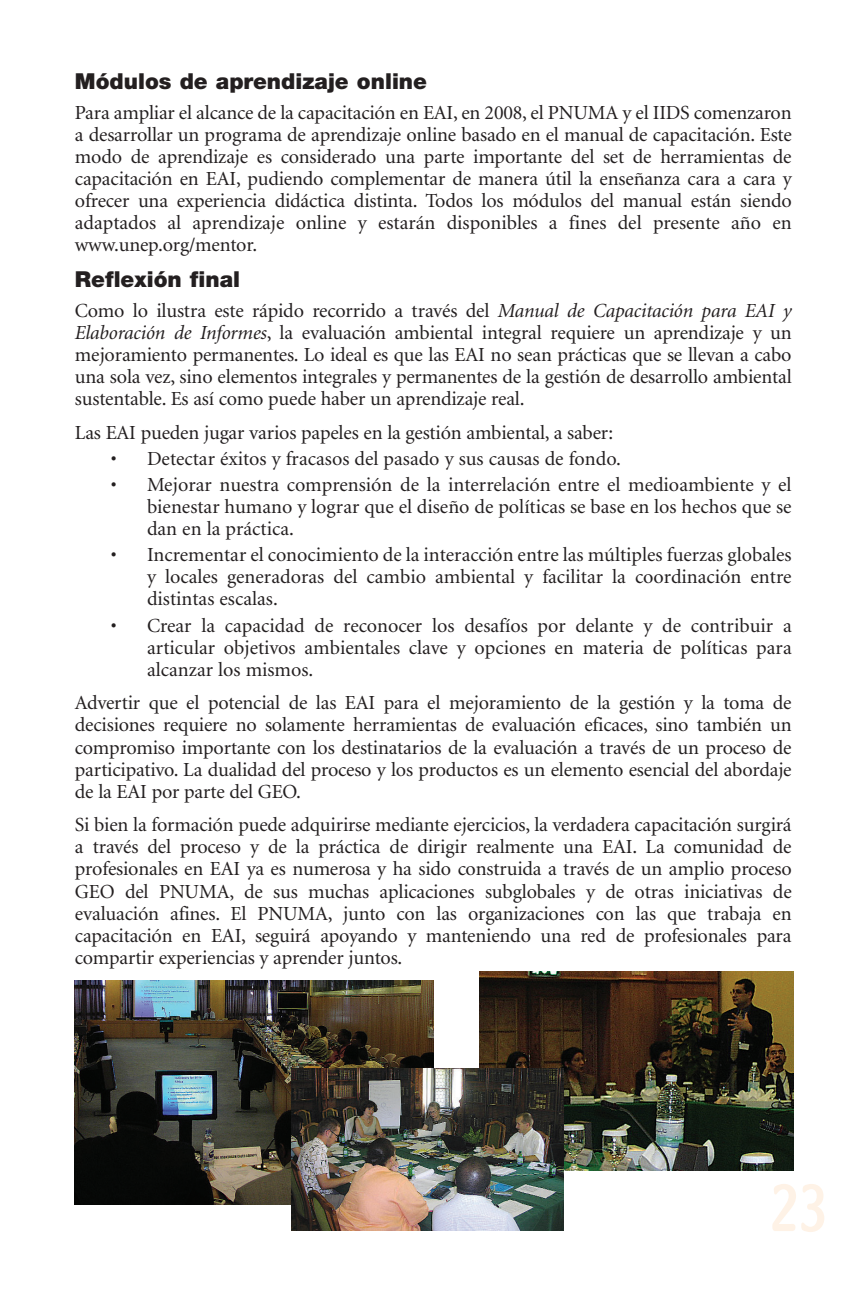
<style>
.page{position:relative;width:865px;height:1295px;background:#fff}
.page>*{position:absolute;margin:0;border:0;box-sizing:border-box;transform-origin:0 0}
.t1{font:72px "Clearface Got T Regu Ro 1";color:#fef2e6;scale:.8 1}
.t2{font:900 22px "Helvetica Neue";color:#231f20}
.t3{font:20px/22px "Minion";color:#231f20;text-align:justify}
.s1{font-style:italic}
</style>
<div class="page">
<img style="left:74px;top:971px;width:720px;height:260px">
<p class="t2" style="left:75px;top:74px;width:353px">Módulos de aprendizaje online</p>
<p class="t3" style="left:75px;top:104px;width:718px">Para ampliar el alcance de la capacitación en EAI, en 2008, el PNUMA y el IIDS comenzaron a desarrollar un programa de aprendizaje online basado en el manual de capacitación. Este modo de aprendizaje es considerado una parte importante del set de herramientas de capacitación en EAI, pudiendo complementar de manera útil la enseñanza cara a cara y ofrecer una experiencia didáctica distinta. Todos los módulos del manual están siendo adaptados al aprendizaje online y estarán disponibles a fines del presente año en www.unep.org/mentor.</p>
<p class="t2" style="left:75px;top:272px;width:166px">Reflexión final</p>
<p class="t3" style="left:75px;top:302px;width:718px">Como lo ilustra este rápido recorrido a través del <span class="s1">Manual de Capacitación para EAI y Elaboración de Informes</span>, la evaluación ambiental integral requiere un aprendizaje y un mejoramiento permanentes. Lo ideal es que las EAI no sean prácticas que se llevan a cabo una sola vez, sino elementos integrales y permanentes de la gestión de desarrollo ambiental sustentable. Es así como puede haber un aprendizaje real.</p>
<p class="t3" style="left:75px;top:424px;width:539px">Las EAI pueden jugar varios papeles en la gestión ambiental, a saber:</p>
<p class="t3" style="left:111px;top:450px;width:511px">• Detectar éxitos y fracasos del pasado y sus causas de fondo.</p>
<p class="t3" style="left:147px;top:476px;width:645px;text-indent:-36px">• Mejorar nuestra comprensión de la interrelación entre el medioambiente y el bienestar humano y lograr que el diseño de políticas se base en los hechos que se dan en la práctica.</p>
<p class="t3" style="left:147px;top:546px;width:646px;text-indent:-36px">• Incrementar el conocimiento de la interacción entre las múltiples fuerzas globales y locales generadoras del cambio ambiental y facilitar la coordinación entre distintas escalas.</p>
<p class="t3" style="left:147px;top:616px;width:646px;text-indent:-36px">• Crear la capacidad de reconocer los desafíos por delante y de contribuir a articular objetivos ambientales clave y opciones en materia de políticas para alcanzar los mismos.</p>
<p class="t3" style="left:75px;top:694px;width:718px">Advertir que el potencial de las EAI para el mejoramiento de la gestión y la toma de decisiones requiere no solamente herramientas de evaluación eficaces, sino también un compromiso importante con los destinatarios de la evaluación a través de un proceso de participativo. La dualidad del proceso y los productos es un elemento esencial del abordaje de la EAI por parte del GEO.</p>
<p class="t3" style="left:75px;top:815px;width:718px">Si bien la formación puede adquirirse mediante ejercicios, la verdadera capacitación surgirá a través del proceso y de la práctica de dirigir realmente una EAI. La comunidad de profesionales en EAI ya es numerosa y ha sido construida a través de un amplio proceso GEO del PNUMA, de sus muchas aplicaciones subglobales y de otras iniciativas de evaluación afines. El PNUMA, junto con las organizaciones con las que trabaja en capacitación en EAI, seguirá apoyando y manteniendo una red de profesionales para compartir experiencias y aprender juntos.</p>
<h1 class="t1" style="left:769px;top:1183px;width:74px">23</h1>
</div>
